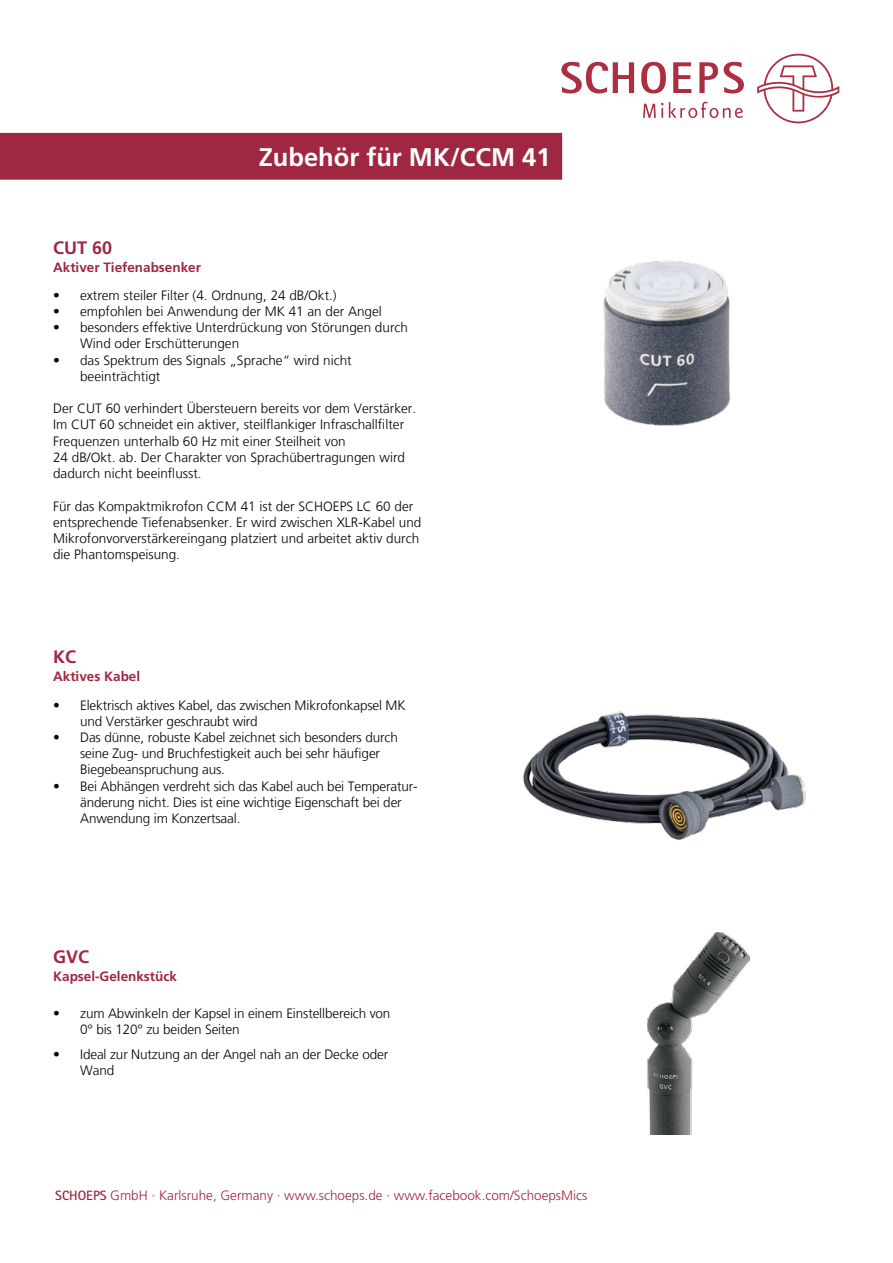
<style>
.page{position:relative;width:893px;height:1263px;background:#fff}
.page>*{position:absolute;margin:0;border:0;box-sizing:border-box;transform-origin:0 0}
.t1{font:700 25.5px "Frutiger";color:#fff}
.t2{font:700 18px "Frutiger";color:#a02741}
.t3{font:300 13.5px/16.2px "Frutiger LT";color:#000}
.t4{font:300 13.5px "Frutiger";color:#a02741}
.t5{font:700 13.5px "Frutiger";color:#a02741}
.s1{font-family:"Agfa Rotis Sans Serif";font-weight:700}
</style>
<div class="page">
<svg style="left:757px;top:54px;width:82px;height:69px"></svg>
<svg style="left:641px;top:62px;width:25px;height:32px"></svg>
<svg style="left:673px;top:62px;width:18px;height:31px"></svg>
<svg style="left:699px;top:62px;width:45px;height:32px"></svg>
<svg style="left:561px;top:62px;width:73px;height:32px"></svg>
<svg style="left:669px;top:102px;width:74px;height:17px"></svg>
<svg style="left:643px;top:103px;width:20px;height:15px"></svg>
<div style="left:0;top:133px;width:562px;height:47px;background:#a02741"></div>
<img style="left:603px;top:260px;width:128px;height:166px">
<img style="left:648px;top:932px;width:102px;height:203px">
<img style="left:522px;top:711px;width:284px;height:129px">
<h1 class="t1" style="left:259px;top:142px;width:293px">Zubehör für MK/CCM 41</h1>
<h2 class="t2" style="left:53px;top:237px;width:61px">CUT 60</h2>
<p class="t5" style="left:53px;top:259px;width:149px">Aktiver Tiefenabsenker</p>
<p class="t3" style="left:53px;top:287px;width:285px">• extrem steiler Filter (4. Ordnung, 24 dB/Okt.)</p>
<p class="t3" style="left:53px;top:303px;width:330px">• empfohlen bei Anwendung der MK 41 an der Angel</p>
<p class="t3" style="left:80px;top:320px;width:329px;text-indent:-27px">• besonders effektive Unterdrückung von Störungen durch<br>Wind oder Erschütterungen</p>
<p class="t3" style="left:80px;top:352px;width:273px;text-indent:-27px">• das Spektrum des Signals „Sprache“ wird nicht beeinträchtigt</p>
<p class="t3" style="left:53px;top:401px;width:365px">Der CUT 60 verhindert Übersteuern bereits vor dem Verstärker.<br>Im CUT 60 schneidet ein aktiver, steilflankiger Infraschallfilter Frequenzen unterhalb 60 Hz mit einer Steilheit von<br>24 dB/Okt. ab. Der Charakter von Sprachübertragungen wird dadurch nicht beeinflusst.</p>
<p class="t3" style="left:53px;top:498px;width:370px">Für das Kompaktmikrofon CCM 41 ist der SCHOEPS LC 60 der entsprechende Tiefenabsenker. Er wird zwischen XLR-Kabel und Mikrofonvorverstärkereingang platziert und arbeitet aktiv durch die Phantomspeisung.</p>
<h2 class="t2" style="left:53px;top:646px;width:25px">KC</h2>
<p class="t5" style="left:53px;top:669px;width:89px">Aktives Kabel</p>
<p class="t3" style="left:80px;top:697px;width:327px;text-indent:-27px">• Elektrisch aktives Kabel, das zwischen Mikrofonkapsel MK und Verstärker geschraubt wird</p>
<p class="t3" style="left:80px;top:729px;width:319px;text-indent:-27px">• Das dünne, robuste Kabel zeichnet sich besonders durch seine Zug- und Bruchfestigkeit auch bei sehr häufiger<br>Biegebeanspruchung aus.</p>
<p class="t3" style="left:80px;top:778px;width:339px;text-indent:-27px">• Bei Abhängen verdreht sich das Kabel auch bei Temperatur&shy;änderung nicht. Dies ist eine wichtige Eigenschaft bei der<br>Anwendung im Konzertsaal.</p>
<h2 class="t2" style="left:53px;top:946px;width:37px">GVC</h2>
<p class="t5" style="left:53px;top:968px;width:125px">Kapsel-Gelenkstück</p>
<p class="t3" style="left:80px;top:1005px;width:312px;text-indent:-27px">• zum Abwinkeln der Kapsel in einem Einstellbereich von<br>0° bis 120° zu beiden Seiten</p>
<p class="t3" style="left:80px;top:1046px;width:310px;text-indent:-27px">• Ideal zur Nutzung an der Angel nah an der Decke oder<br>Wand</p>
<p class="t4" style="left:55px;top:1188px;width:534px"><span class="s1">SCHOEPS</span> GmbH · Karlsruhe, Germany · www.schoeps.de · www.facebook.com/SchoepsMics</p>
</div>
